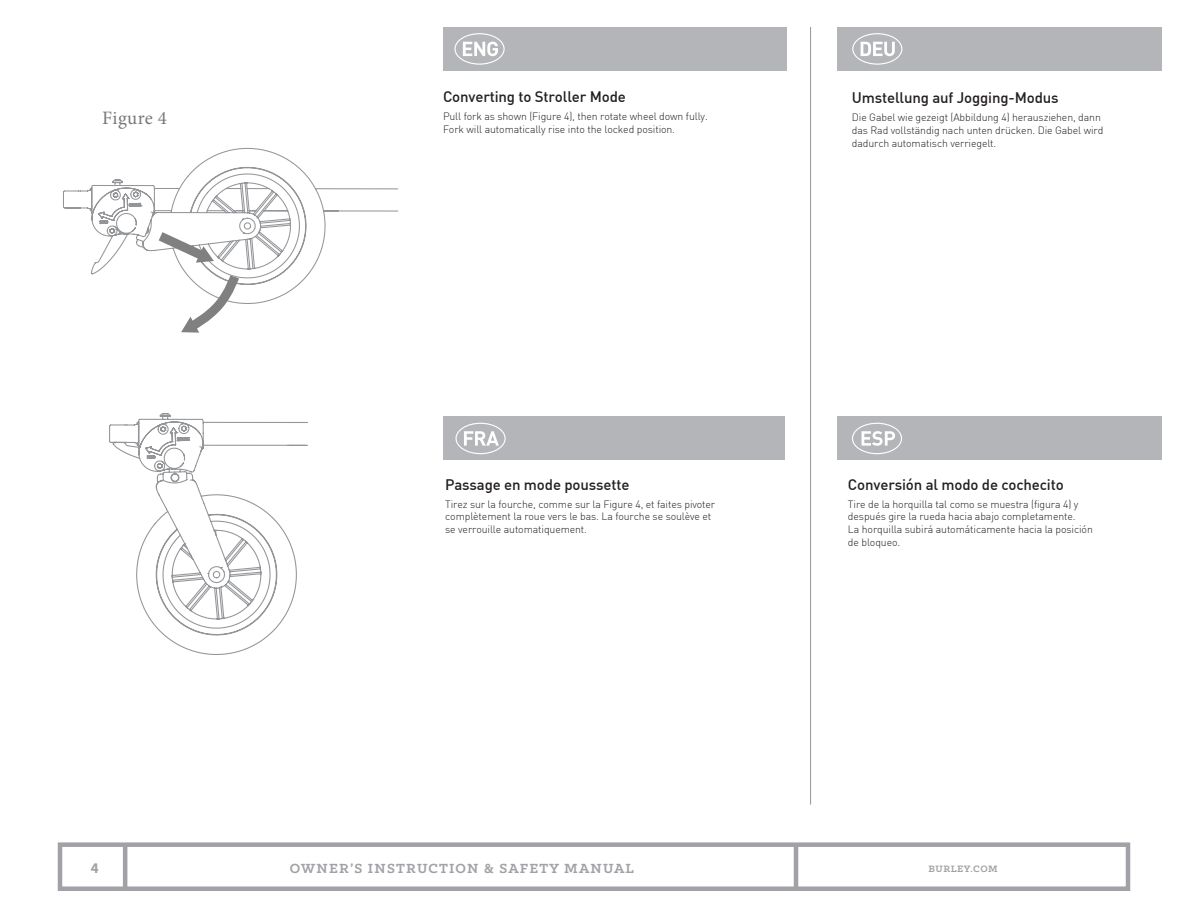
<style>
.page{position:relative;width:1188px;height:918px;background:#fff}
.page>*{position:absolute;margin:0;border:0;box-sizing:border-box;transform-origin:0 0}
.t1{font:18.9px "Minion Pro";letter-spacing:.02em;color:#76787b}
.Paragraph_Style_1{font:500 15px "DIN";letter-spacing:-.01em;color:#231f20}
.t2{font:700 15px "Klinic Slab";letter-spacing:.08em;color:#a1a1a6}
.t3{font:700 15px "Source Sans Pro";color:#a1a1a6}
.t4{font:300 10.5px/12.6px "DIN";letter-spacing:-.01em;color:#231f20}
.t5{font:700 10.5px "Klinic Slab";letter-spacing:.05em;color:#a1a1a6}
</style>
<div class="page">
<div style="left:58px;top:842px;width:1072px;height:49px;border:4px solid #a1a1a6"></div>
<hr style="left:794px;top:845px;width:4px;height:45px;background:#a1a1a6">
<hr style="left:123px;top:845px;width:4px;height:45px;background:#a1a1a6">
<div style="left:837px;top:27px;width:324px;height:44px;background:#b4b5b8"></div>
<div style="left:443px;top:27px;width:343px;height:44px;background:#b4b5b8"></div>
<div style="left:443px;top:417px;width:341px;height:43px;background:#b4b5b8"></div>
<div style="left:837px;top:417px;width:324px;height:43px;background:#b4b5b8"></div>
<hr style="left:810px;top:27px;width:1px;height:778px;background:#939598">
<svg style="left:454px;top:33px;width:51px;height:32px"></svg>
<svg style="left:852px;top:33px;width:50px;height:32px"></svg>
<svg style="left:455px;top:423px;width:51px;height:31px"></svg>
<svg style="left:852px;top:423px;width:50px;height:31px"></svg>
<svg style="left:63px;top:147px;width:336px;height:157px"></svg>
<svg style="left:148px;top:224px;width:96px;height:109px"></svg>
<svg style="left:109px;top:413px;width:199px;height:242px"></svg>
<p class="t1" style="left:102px;top:105px;width:66px">Figure 4</p>
<p class="Paragraph_Style_1" style="left:443px;top:87px;width:184px">Converting to Stroller Mode</p>
<p class="t4" style="left:443px;top:110px;width:266px">Pull fork as shown (Figure 4), then rotate wheel down fully.<br>Fork will automatically rise into the locked position.</p>
<p class="Paragraph_Style_1" style="left:445px;top:475px;width:186px">Passage en mode poussette</p>
<p class="t4" style="left:445px;top:498px;width:272px">Tirez sur la fourche, comme sur la Figure 4, et faites pivoter complètement la roue vers le bas. La fourche se soulève et se verrouille automatiquement.</p>
<p class="Paragraph_Style_1" style="left:852px;top:88px;width:208px">Umstellung auf Jogging-Modus</p>
<p class="t4" style="left:852px;top:111px;width:253px">Die Gabel wie gezeigt (Abbildung 4) herausziehen, dann das Rad vollständig nach unten drücken. Die Gabel wird dadurch automatisch verriegelt.</p>
<p class="Paragraph_Style_1" style="left:848px;top:475px;width:217px">Conversión al modo de cochecito</p>
<p class="t4" style="left:848px;top:498px;width:246px">Tire de la horquilla tal como se muestra (figura 4) y después gire la rueda hacia abajo completamente.<br>La horquilla subirá automáticamente hacia la posición de bloqueo.</p>
<h2 class="t3" style="left:91px;top:858px;width:9px">4</h2>
<h2 class="t2" style="left:290px;top:858px;width:346px">OWNER’S INSTRUCTION &amp; SAFETY MANUAL</h2>
<p class="t5" style="left:929px;top:862px;width:71px">BURLEY.COM</p>
</div>
